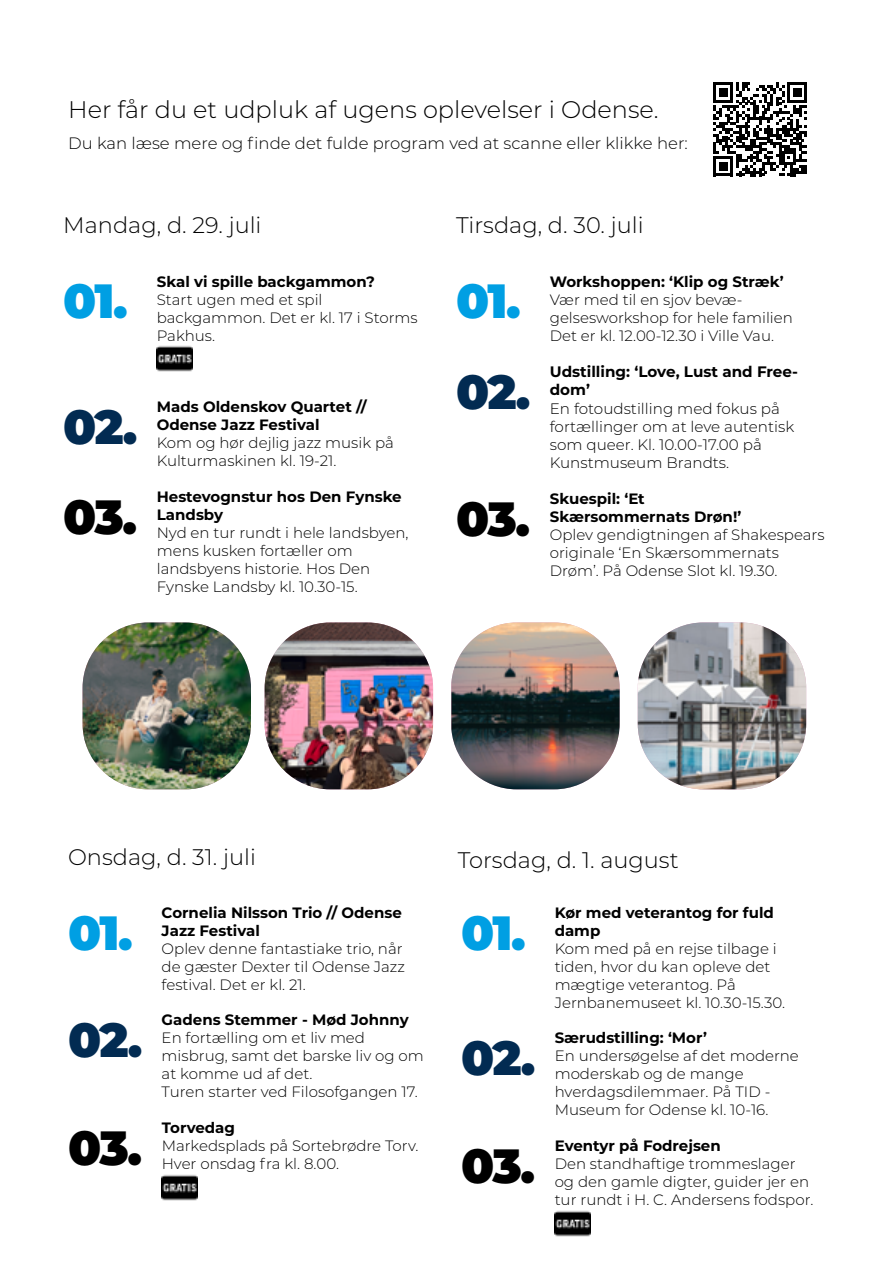
<style>
.page{position:relative;width:893px;height:1263px;background:#fff}
.page>*{position:absolute;margin:0;border:0;box-sizing:border-box;transform-origin:0 0}
.t1{font:900 48px "Montserrat";letter-spacing:-.04em;color:#009fe3}
.t2{font:900 48px "Montserrat";letter-spacing:-.04em;color:#022b52}
.t3{font:900 48px "Montserrat";letter-spacing:-.04em;color:#000}
.t4{font:300 24px "Montserrat";color:#000}
.t5{font:300 22.5px "Montserrat";color:#000}
.t6{font:300 16.5px "Montserrat";color:#000}
.t7{font:300 15.15px/18.1px "Montserrat";color:#000}
.t8{font:700 15.15px/18.1px "Montserrat";color:#000}
.t9{font:300 15px/18px "Montserrat";color:#000}
.t10{font:700 15px/18px "Montserrat";color:#000}
</style>
<div class="page">
<img style="left:83px;top:622px;width:168px;height:167px">
<img style="left:265px;top:622px;width:168px;height:167px">
<img style="left:451px;top:622px;width:169px;height:167px">
<img style="left:638px;top:622px;width:168px;height:167px">
<svg style="left:713px;top:83px;width:94px;height:93px"></svg>
<img style="left:157px;top:345px;width:36px;height:27px">
<img style="left:555px;top:1210px;width:36px;height:27px">
<img style="left:162px;top:1174px;width:36px;height:27px">
<h2 class="t4" style="left:68px;top:93px;width:592px">Her får du et udpluk af ugens oplevelser i Odense.</h2>
<p class="t6" style="left:68px;top:132px;width:621px">Du kan læse mere og finde det fulde program ved at scanne eller klikke her:</p>
<h3 class="t5" style="left:63px;top:209px;width:200px">Mandag, d. 29. juli</h3>
<h3 class="t5" style="left:456px;top:209px;width:189px">Tirsdag, d. 30. juli</h3>
<h1 class="t1" style="left:63px;top:265px;width:66px">01.</h1>
<p class="t10" style="left:157px;top:272px;width:220px">Skal vi spille backgammon?</p>
<p class="t9" style="left:157px;top:290px;width:262px">Start ugen med et spil backgammon. Det er kl. 17 i Storms<br>Pakhus.</p>
<h1 class="t1" style="left:456px;top:265px;width:66px">01.</h1>
<p class="t10" style="left:550px;top:272px;width:235px">Workshoppen: ‘Klip og Stræk’</p>
<p class="t9" style="left:550px;top:290px;width:245px">Vær med til en sjov bevæ&shy;gelsesworkshop for hele familien<br>Det er kl. 12.00-12.30 i Ville Vau.</p>
<h1 class="t2" style="left:63px;top:391px;width:76px">02.</h1>
<p class="t10" style="left:157px;top:397px;width:212px">Mads Oldenskov Quartet //<br>Odense Jazz Festival</p>
<p class="t9" style="left:157px;top:434px;width:239px">Kom og hør dejlig jazz musik på<br>Kulturmaskinen kl. 19-21.</p>
<h1 class="t2" style="left:456px;top:356px;width:76px">02.</h1>
<p class="t8" style="left:550px;top:362px;width:250px">Udstilling: ‘Love, Lust and Free&shy;dom’</p>
<p class="t7" style="left:550px;top:399px;width:246px">En fotoudstilling med fokus på fortællinger om at leve autentisk som queer. Kl. 10.00-17.00 på<br>Kunstmuseum Brandts.</p>
<h1 class="t3" style="left:63px;top:481px;width:75px">03.</h1>
<p class="t10" style="left:157px;top:487px;width:247px">Hestevognstur hos Den Fynske<br>Landsby</p>
<p class="t9" style="left:157px;top:523px;width:253px">Nyd en tur rundt i hele landsbyen, mens kusken fortæller om landsbyens historie. Hos Den<br>Fynske Landsby kl. 10.30-15.</p>
<h1 class="t3" style="left:456px;top:483px;width:75px">03.</h1>
<p class="t10" style="left:550px;top:489px;width:193px">Skuespil: ‘Et<br>Skærsommernats Drøn!’</p>
<p class="t9" style="left:550px;top:525px;width:276px">Oplev gendigtningen af Shakespears originale ‘En Skærsommernats<br>Drøm’. På Odense Slot kl. 19.30.</p>
<h3 class="t5" style="left:68px;top:842px;width:189px">Onsdag, d. 31. juli</h3>
<h1 class="t1" style="left:68px;top:896px;width:66px">01.</h1>
<h1 class="t2" style="left:68px;top:1004px;width:76px">02.</h1>
<h1 class="t3" style="left:68px;top:1112px;width:75px">03.</h1>
<p class="t10" style="left:162px;top:902px;width:242px">Cornelia Nilsson Trio // Odense<br>Jazz Festival</p>
<p class="t9" style="left:162px;top:939px;width:245px">Oplev denne fantastiake trio, når de gæster Dexter til Odense Jazz festival. Det er kl. 21.</p>
<p class="t10" style="left:162px;top:1010px;width:249px">Gadens Stemmer - Mød Johnny</p>
<p class="t9" style="left:162px;top:1029px;width:264px">En fortælling om et liv med misbrug, samt det barske liv og om at komme ud af det.<br>Turen starter ved Filosofgangen 17.</p>
<p class="t10" style="left:162px;top:1118px;width:75px">Torvedag</p>
<p class="t9" style="left:162px;top:1136px;width:258px">Markedsplads på Sortebrødre Torv.<br>Hver onsdag fra kl. 8.00.</p>
<h3 class="t5" style="left:458px;top:845px;width:222px">Torsdag, d. 1. august</h3>
<h1 class="t1" style="left:461px;top:896px;width:66px">01.</h1>
<h1 class="t2" style="left:461px;top:1022px;width:76px">02.</h1>
<h1 class="t3" style="left:461px;top:1130px;width:75px">03.</h1>
<p class="t10" style="left:555px;top:902px;width:221px">Kør med veterantog for fuld damp</p>
<p class="t9" style="left:555px;top:939px;width:232px">Kom med på en rejse tilbage i tiden, hvor du kan opleve det mægtige veterantog. På<br>Jernbanemuseet kl. 10.30-15.30.</p>
<p class="t10" style="left:555px;top:1028px;width:154px">Særudstilling: ‘Mor’</p>
<p class="t9" style="left:555px;top:1047px;width:246px">En undersøgelse af det moderne moderskab og de mange hverdagsdilemmaer. På TID -<br>Museum for Odense kl. 10-16.</p>
<p class="t10" style="left:555px;top:1136px;width:168px">Eventyr på Fodrejsen</p>
<p class="t9" style="left:555px;top:1154px;width:260px">Den standhaftige trommeslager og den gamle digter, guider jer en tur rundt i H. C. Andersens fodspor.</p>
</div>
